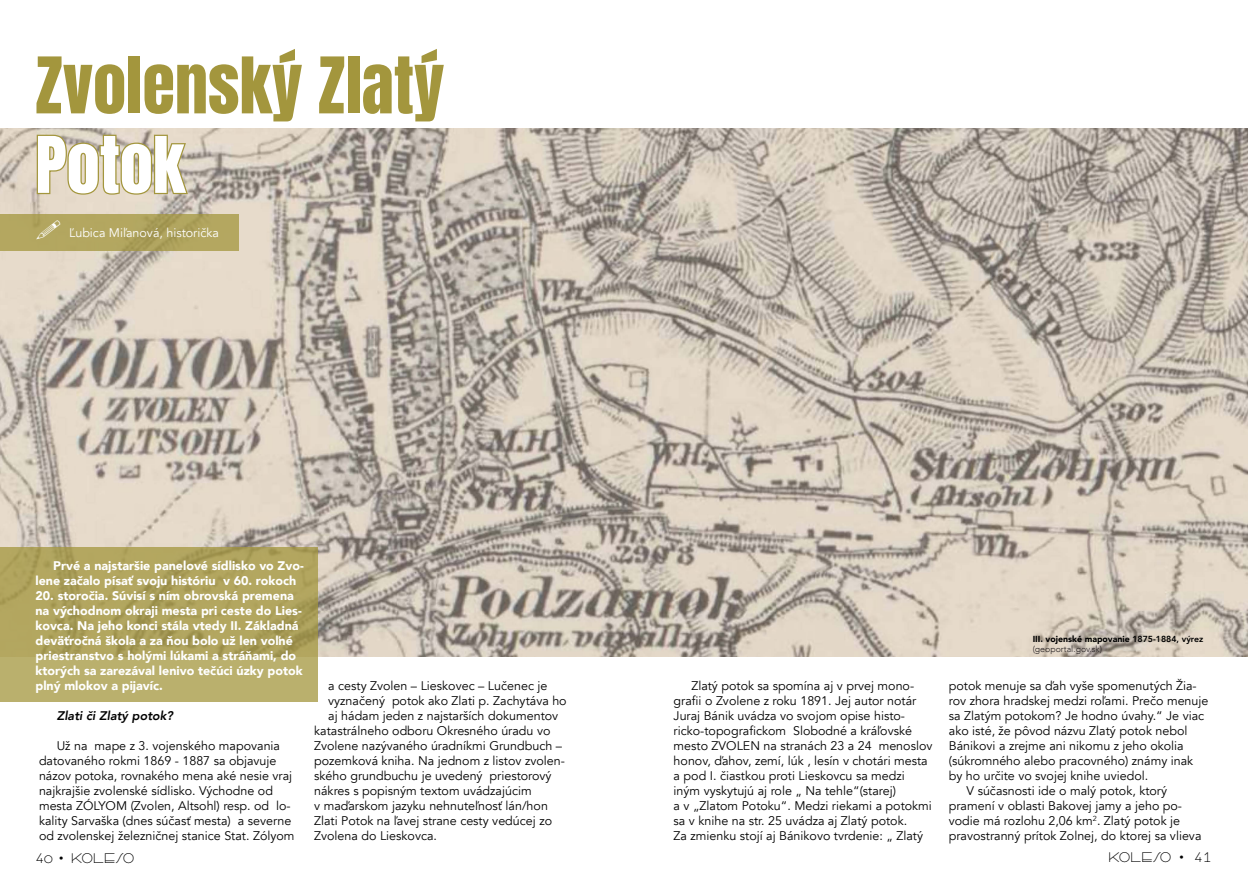
<style>
.page{position:relative;width:1248px;height:886px;background:#fff}
.page>*{position:absolute;margin:0;border:0;box-sizing:border-box;transform-origin:0 0}
.t1{font:66.25px/79.5px "Anton";color:#a3963d}
.t2{font:300 15px "Arbotek";color:#000}
.t3{font:12.5px/15px "Avenir";color:#000}
.t4{font:900 12.5px/15px "Avenir";color:#fff}
.t5{font:12.5px "Avenir";color:#fff}
.t6{font:italic 800 12.5px "Avenir";color:#000}
.t7{font:900 8.75px/10.5px "Avenir";color:#000}
.s1{font-weight:800}
.s2{font-weight:300;color:#241f21}
</style>
<div class="page">
<img style="left:0;top:129px;width:1247px;height:527px">
<svg style="left:0;top:214px;width:239px;height:37px;background:#b0a45d"></svg>
<svg style="left:0;top:547px;width:317px;height:155px;background:#b1a560"></svg>
<svg style="left:36px;top:220px;width:24px;height:19px"></svg>
<h1 class="t1" style="left:35px;top:51px;width:410px">Zvolenský Zlatý<br>Potok</h1>
<p class="t5" style="left:69px;top:225px;width:151px">Ľubica Miľanová, historička</p>
<p class="t4" style="left:35px;top:558px;width:270px;text-indent:18px">Prvé a najstaršie panelové sídlisko vo Zvo&shy;lene začalo písať svoju históriu v 60. rokoch</p>
<p class="t4" style="left:35px;top:588px;width:269px">20. storočia. Súvisí s ním obrovská premena na východnom okraji mesta pri ceste do Lies&shy;kovca. Na jeho konci stála vtedy II. Základná deväťročná škola a za ňou bolo už len voľné priestranstvo s holými lúkami a stráňami, do ktorých sa zarezával lenivo tečúci úzky potok plný mlokov a pijavíc.</p>
<p class="t6" style="left:57px;top:708px;width:118px">Zlati či Zlatý potok?</p>
<p class="t3" style="left:39px;top:738px;width:257px;text-indent:18px">Už na mape z 3. vojenského mapovania datovaného rokmi 1869 - 1887 sa objavuje názov potoka, rovnakého mena aké nesie vraj najkrajšie zvolenské sídlisko. Východne od mesta ZÓLYOM (Zvolen, Altsohl) resp. od lo&shy;kality Sarvaška (dnes súčasť mesta) a severne od zvolenskej železničnej stanice Stat. Zólyom</p>
<p class="t3" style="left:328px;top:678px;width:221px">a cesty Zvolen – Lieskovec – Lučenec je</p>
<p class="t3" style="left:328px;top:693px;width:240px">vyznačený potok ako Zlati p. Zachytáva ho</p>
<p class="t3" style="left:328px;top:708px;width:231px">aj hádam jeden z najstarších dokumentov</p>
<p class="t3" style="left:314px;top:723px;width:238px">katastrálneho odboru Okresného úradu vo</p>
<p class="t3" style="left:314px;top:738px;width:249px">Zvolene nazývaného úradníkmi Grundbuch –</p>
<p class="t3" style="left:314px;top:753px;width:252px">pozemková kniha. Na jednom z listov zvolen-</p>
<p class="t3" style="left:314px;top:768px;width:239px">ského grundbuchu je uvedený priestorový</p>
<p class="t3" style="left:314px;top:783px;width:219px">nákres s popisným textom uvádzajúcim</p>
<p class="t3" style="left:314px;top:798px;width:235px">v maďarskom jazyku nehnuteľnosť lán/hon</p>
<p class="t3" style="left:314px;top:813px;width:239px">Zlati Potok na ľavej strane cesty vedúcej zo</p>
<p class="t3" style="left:314px;top:828px;width:124px">Zvolena do Lieskovca.</p>
<p class="t7" style="left:1032px;top:633px;width:172px">III. vojenské mapovanie <span class="s1">1875-1884, výrez </span><span class="s2">(geoportal.gov.sk)</span></p>
<p class="t3" style="left:673px;top:678px;width:260px;text-indent:18px">Zlatý potok sa spomína aj v prvej mono&shy;grafii o Zvolene z roku 1891. Jej autor notár Juraj Bánik uvádza vo svojom opise histo&shy;ricko-topografickom Slobodné a kráľovské mesto ZVOLEN na stranách 23 a 24 menoslov honov, ďahov, zemí, lúk , lesín v chotári mesta a pod I. čiastkou proti Lieskovcu sa medzi iným vyskytujú aj role „ Na tehle“(starej)<br>a v „Zlatom Potoku“. Medzi riekami a potokmi sa v knihe na str. 25 uvádza aj Zlatý potok.<br>Za zmienku stojí aj Bánikovo tvrdenie: „ Zlatý</p>
<p class="t3" style="left:948px;top:678px;width:249px">potok menuje sa ďah vyše spomenutých Žia-</p>
<p class="t3" style="left:948px;top:693px;width:261px">rov zhora hradskej medzi roľami. Prečo menuje</p>
<p class="t3" style="left:948px;top:708px;width:257px">sa Zlatým potokom? Je hodno úvahy.“ Je viac</p>
<p class="t3" style="left:948px;top:723px;width:240px">ako isté, že pôvod názvu Zlatý potok nebol</p>
<p class="t3" style="left:948px;top:738px;width:236px">Bánikovi a zrejme ani nikomu z jeho okolia</p>
<p class="t3" style="left:948px;top:753px;width:246px">(súkromného alebo pracovného) známy inak</p>
<p class="t3" style="left:948px;top:768px;width:201px">by ho určite vo svojej knihe uviedol.</p>
<p class="t3" style="left:966px;top:783px;width:202px">V súčasnosti ide o malý potok, ktorý</p>
<p class="t3" style="left:948px;top:798px;width:235px">pramení v oblasti Bakovej jamy a jeho po-</p>
<p class="t3" style="left:948px;top:813px;width:233px">vodie má rozlohu 2,06 km<sup>2</sup>. Zlatý potok je</p>
<p class="t3" style="left:948px;top:828px;width:254px">pravostranný prítok Zolnej, do ktorej sa vlieva</p>
<p class="t2" style="left:35px;top:849px;width:100px">40 • KOLESO</p>
<p class="t2" style="left:1108px;top:849px;width:104px">KOLESO • 41</p>
</div>
